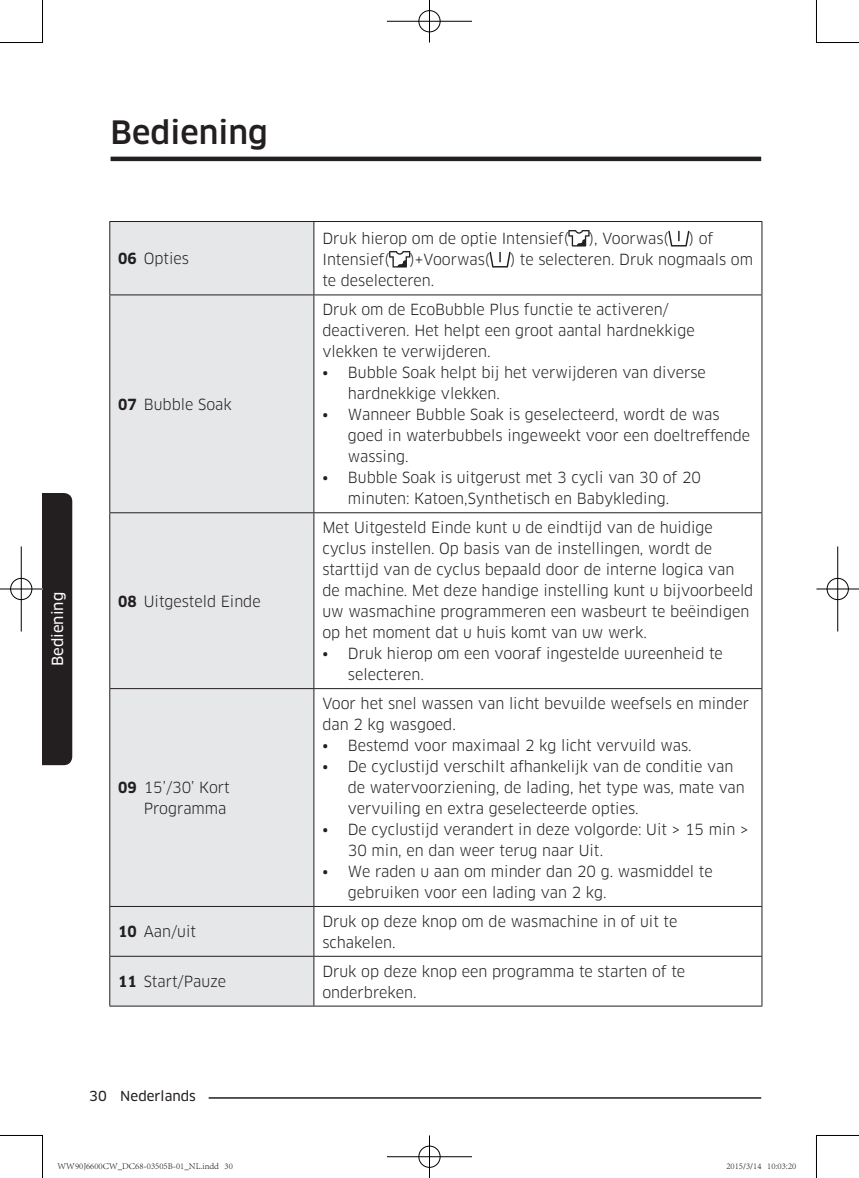
<style>
.page{position:relative;width:859px;height:1178px;background:#fff}
.page>*{position:absolute;margin:0;border:0;box-sizing:border-box;transform-origin:0 0}
.t1{font:500 31.5px "Samsung Clan Pro";color:#231f20}
.t2{font:15px/21px "Samsung Clan Pro";color:#231f20}
.t3{font:15px "Samsung Clan Pro News";color:#fff}
.t4{font:13.5px "Samsung Clan Pro News";color:#231f20}
.t5{font:300 9px "Adobe Song Std";color:#000}
.s1{font-weight:700}
.s2{font-family:"Samsung Clan Pro News"}
</style>
<div class="page">
<hr style="left:111px;top:1097px;width:650px;height:2px;background:#231f20">
<div style="left:89px;top:1088px;width:120px;height:15px;background:#fff"></div>
<div style="left:43px;top:493px;width:29px;height:272px;background:#231f20"></div>
<hr style="left:111px;top:157px;width:650px;height:4px;background:#231f20">
<div style="left:110px;top:222px;width:203px;height:784px;background:#e6e7e9"></div>
<hr style="left:109px;top:221px;width:205px;height:1px;background:#231f20">
<hr style="left:109px;top:222px;width:1px;height:72px;background:#231f20">
<hr style="left:314px;top:221px;width:448px;height:1px;background:#231f20">
<hr style="left:313px;top:222px;width:1px;height:72px;background:#231f20">
<hr style="left:762px;top:222px;width:1px;height:72px;background:#231f20">
<hr style="left:109px;top:294px;width:205px;height:1px;background:#231f20">
<hr style="left:109px;top:295px;width:1px;height:217px;background:#231f20">
<hr style="left:314px;top:294px;width:448px;height:1px;background:#231f20">
<hr style="left:313px;top:295px;width:1px;height:217px;background:#231f20">
<hr style="left:762px;top:295px;width:1px;height:217px;background:#231f20">
<hr style="left:109px;top:512px;width:205px;height:1px;background:#231f20">
<hr style="left:109px;top:513px;width:1px;height:175px;background:#231f20">
<hr style="left:314px;top:512px;width:448px;height:1px;background:#231f20">
<hr style="left:313px;top:513px;width:1px;height:175px;background:#231f20">
<hr style="left:762px;top:513px;width:1px;height:175px;background:#231f20">
<hr style="left:109px;top:688px;width:205px;height:1px;background:#231f20">
<hr style="left:109px;top:689px;width:1px;height:217px;background:#231f20">
<hr style="left:314px;top:688px;width:448px;height:1px;background:#231f20">
<hr style="left:313px;top:689px;width:1px;height:217px;background:#231f20">
<hr style="left:762px;top:689px;width:1px;height:217px;background:#231f20">
<hr style="left:109px;top:906px;width:205px;height:1px;background:#231f20">
<hr style="left:109px;top:907px;width:1px;height:49px;background:#231f20">
<hr style="left:314px;top:906px;width:448px;height:1px;background:#231f20">
<hr style="left:313px;top:907px;width:1px;height:49px;background:#231f20">
<hr style="left:762px;top:907px;width:1px;height:49px;background:#231f20">
<hr style="left:109px;top:956px;width:205px;height:1px;background:#231f20">
<hr style="left:109px;top:956px;width:1px;height:50px;background:#231f20">
<hr style="left:314px;top:956px;width:448px;height:1px;background:#231f20">
<hr style="left:313px;top:956px;width:1px;height:50px;background:#231f20">
<hr style="left:762px;top:956px;width:1px;height:50px;background:#231f20">
<hr style="left:109px;top:1006px;width:205px;height:1px;background:#231f20">
<hr style="left:314px;top:1006px;width:448px;height:1px;background:#231f20">
<svg style="left:568px;top:230px;width:22px;height:16px"></svg>
<svg style="left:668px;top:231px;width:21px;height:15px"></svg>
<svg style="left:389px;top:251px;width:21px;height:16px"></svg>
<svg style="left:489px;top:252px;width:22px;height:15px"></svg>
<hr style="left:0;top:42px;width:43px;height:1px;background:#000">
<hr style="left:816px;top:42px;width:43px;height:1px;background:#000">
<hr style="left:0;top:1135px;width:43px;height:1px;background:#000">
<hr style="left:816px;top:1135px;width:43px;height:1px;background:#000">
<hr style="left:42px;top:0;width:1px;height:43px;background:#000">
<hr style="left:42px;top:1135px;width:1px;height:43px;background:#000">
<hr style="left:816px;top:0;width:1px;height:43px;background:#000">
<hr style="left:816px;top:1135px;width:1px;height:43px;background:#000">
<div style="left:418px;top:10px;width:23px;height:23px;border:2px solid #fff;border-radius:50%"></div>
<hr style="left:387px;top:20px;width:85px;height:2px;background:#fff">
<hr style="left:428px;top:0;width:3px;height:43px;background:#fff">
<div style="left:419px;top:10px;width:21px;height:22px;border:1px solid #000;border-radius:50%"></div>
<hr style="left:387px;top:21px;width:85px;height:1px;background:#000">
<hr style="left:429px;top:0;width:1px;height:43px;background:#000">
<div style="left:418px;top:1145px;width:23px;height:23px;border:2px solid #fff;border-radius:50%"></div>
<hr style="left:387px;top:1155px;width:85px;height:3px;background:#fff">
<hr style="left:428px;top:1135px;width:3px;height:43px;background:#fff">
<div style="left:419px;top:1146px;width:21px;height:21px;border:1px solid #000;border-radius:50%"></div>
<hr style="left:387px;top:1156px;width:85px;height:1px;background:#000">
<hr style="left:429px;top:1135px;width:1px;height:43px;background:#000">
<div style="left:10px;top:577px;width:23px;height:24px;border:2px solid #fff;border-radius:50%"></div>
<hr style="left:0;top:588px;width:43px;height:2px;background:#fff">
<hr style="left:20px;top:546px;width:2px;height:85px;background:#fff">
<div style="left:10px;top:578px;width:22px;height:22px;border:1px solid #000;border-radius:50%"></div>
<hr style="left:0;top:589px;width:43px;height:1px;background:#000">
<hr style="left:21px;top:546px;width:1px;height:85px;background:#000">
<div style="left:826px;top:577px;width:23px;height:24px;border:2px solid #fff;border-radius:50%"></div>
<hr style="left:816px;top:588px;width:43px;height:2px;background:#fff">
<hr style="left:837px;top:546px;width:2px;height:85px;background:#fff">
<div style="left:827px;top:578px;width:21px;height:22px;border:1px solid #000;border-radius:50%"></div>
<hr style="left:816px;top:589px;width:43px;height:1px;background:#000">
<hr style="left:837px;top:546px;width:1px;height:85px;background:#000">
<p class="t3" style="left:49px;top:666px;width:76px;rotate:-90deg">Bediening</p>
<p class="t1" style="left:111px;top:114px;width:159px">Bediening</p>
<p class="t2" style="left:118px;top:248px;width:72px"><span class="s1">06</span> Opties</p>
<p class="t2" style="left:118px;top:394px;width:115px"><span class="s1">07</span> Bubble Soak</p>
<p class="t2" style="left:118px;top:590px;width:144px"><span class="s1">08</span> Uitgesteld Einde</p>
<p class="t2" style="left:118px;top:777px;width:113px;text-align:right"><span class="s1">09</span> 15’/30’ Kort<br>Programma</p>
<p class="t2" style="left:322px;top:228px;width:247px">Druk hierop om de optie Intensief(</p>
<p class="t2" style="left:590px;top:228px;width:80px">), Voorwas(</p>
<p class="t2" style="left:689px;top:228px;width:25px">) of</p>
<p class="t2" style="left:322px;top:249px;width:68px">Intensief(</p>
<p class="t2" style="left:410px;top:249px;width:81px">)+Voorwas(</p>
<p class="t2" style="left:511px;top:249px;width:244px">) te selecteren. Druk nogmaals om</p>
<p class="t2" style="left:322px;top:270px;width:114px">te deselecteren.</p>
<p class="t2" style="left:322px;top:299px;width:374px">Druk om de EcoBubble Plus functie te activeren/ deactiveren. Het helpt een groot aantal hardnekkige vlekken te verwijderen.</p>
<p class="t2" style="left:348px;top:362px;width:359px;text-indent:-26px"><span class="s2">•</span> Bubble Soak helpt bij het verwijderen van diverse hardnekkige vlekken.</p>
<p class="t2" style="left:348px;top:404px;width:404px;text-indent:-26px"><span class="s2">•</span> Wanneer Bubble Soak is geselecteerd, wordt de was goed in waterbubbels ingeweekt voor een doeltreffende wassing.</p>
<p class="t2" style="left:322px;top:467px;width:380px;text-align:center"><span class="s2">•</span> Bubble Soak is uitgerust met 3 cycli van 30 of 20 minuten: Katoen,Synthetisch en Babykleding.</p>
<p class="t2" style="left:322px;top:517px;width:432px">Met Uitgesteld Einde kunt u de eindtijd van de huidige cyclus instellen. Op basis van de instellingen, wordt de starttijd van de cyclus bepaald door de interne logica van de machine. Met deze handige instelling kunt u bijvoorbeeld uw wasmachine programmeren een wasbeurt te beëindigen op het moment dat u huis komt van uw werk.</p>
<p class="t2" style="left:348px;top:643px;width:377px;text-indent:-26px"><span class="s2">•</span> Druk hierop om een vooraf ingestelde uureenheid te selecteren.</p>
<p class="t2" style="left:322px;top:693px;width:428px">Voor het snel wassen van licht bevuilde weefsels en minder dan 2 kg wasgoed.</p>
<p class="t2" style="left:322px;top:735px;width:371px"><span class="s2">•</span> Bestemd voor maximaal 2 kg licht vervuild was.</p>
<p class="t2" style="left:348px;top:756px;width:398px;text-indent:-26px"><span class="s2">•</span> De cyclustijd verschilt afhankelijk van de conditie van de watervoorziening, de lading, het type was, mate van vervuiling en extra geselecteerde opties.</p>
<p class="t2" style="left:348px;top:819px;width:402px;text-indent:-26px"><span class="s2">•</span> De cyclustijd verandert in deze volgorde: Uit &gt; 15 min &gt;<br>30 min, en dan weer terug naar Uit.</p>
<p class="t2" style="left:348px;top:861px;width:366px;text-indent:-26px"><span class="s2">•</span> We raden u aan om minder dan 20 g. wasmiddel te gebruiken voor een lading van 2 kg.</p>
<p class="t2" style="left:118px;top:921px;width:79px"><span class="s1">10</span> Aan/uit</p>
<p class="t2" style="left:322px;top:911px;width:357px">Druk op deze knop om de wasmachine in of uit te schakelen.</p>
<p class="t2" style="left:118px;top:971px;width:109px"><span class="s1">11</span> Start/Pauze</p>
<p class="t2" style="left:322px;top:960px;width:364px">Druk op deze knop een programma te starten of te onderbreken.</p>
<p class="t4" style="left:89px;top:1088px;width:108px">30 Nederlands</p>
<p class="t5" style="left:58px;top:1161px;width:177px">WW90J6600CW_DC68-03505B-01_NL.indd 30</p>
<p class="t5" style="left:726px;top:1161px;width:71px">2015/3/14 10:03:20</p>
</div>
